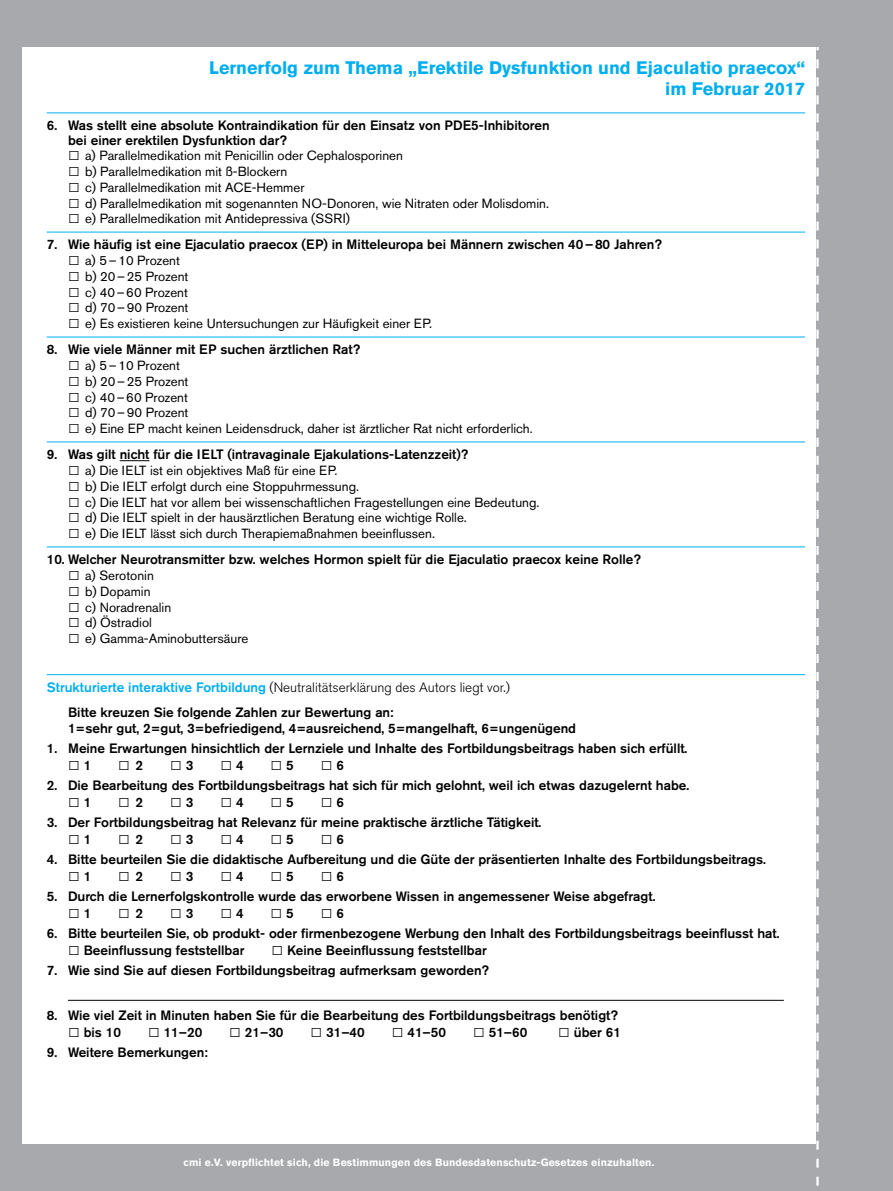
<style>
.page{position:relative;width:893px;height:1191px;background:#fff}
.page>*{position:absolute;margin:0;border:0;box-sizing:border-box;transform-origin:0 0}
.t1{font:19.5px "Arial";color:#000}
.t2{font:700 18px/21.6px "Akzidenz Grotesk BQ";color:#00aeef;text-align:right}
.t3{font:500 13.5px/24.8px "Akzidenz Grotesk BQ";color:#000}
.t4{font:13.2px "Akzidenz Grotesk BQ";color:#000}
.t5{font:700 10.5px "Akzidenz Grotesk BQ";letter-spacing:.01em;color:#fff}
.s1{font-family:"Arial";font-weight:900;font-size:19.5px}
.s2{color:#00aeef}
.s3{font-weight:300}
.s4{font-family:"Akzidenz Grotesk BQ";font-weight:500;font-size:13.5px}
.s5{font-family:"Arial";font-weight:400;font-size:19.5px}
</style>
<div class="page">
<div style="left:0;top:1144px;width:893px;height:47px;background:#a7a9ac"></div>
<div style="left:816px;top:0;width:77px;height:1191px;background:#a7a9ac"></div>
<div style="left:0;top:0;width:21px;height:1191px;background:#a7a9ac"></div>
<svg style="left:816px;top:47px;width:3px;height:1139px"></svg>
<div style="left:0;top:0;width:893px;height:47px;background:#a7a9ac"></div>
<hr style="left:47px;top:674px;width:758px;height:1px;background:#00aeef">
<hr style="left:68px;top:1000px;width:716px;height:1px;background:#000">
<hr style="left:47px;top:112px;width:758px;height:1px;background:#00aeef">
<hr style="left:47px;top:232px;width:758px;height:1px;background:#00aeef">
<hr style="left:47px;top:337px;width:758px;height:1px;background:#00aeef">
<hr style="left:47px;top:441px;width:758px;height:1px;background:#00aeef">
<svg style="left:120px;top:460px;width:29px;height:1px"></svg>
<hr style="left:47px;top:546px;width:758px;height:1px;background:#00aeef">
<h2 class="t2" style="left:209px;top:57px;width:597px">Lernerfolg zum Thema „Erektile Dysfunktion und Ejaculatio praecox“ im Februar 2017</h2>
<p class="t3" style="left:68px;top:118px;width:483px;line-height:14.2px;text-indent:-21px">6. Was stellt eine absolute Kontraindikation für den Einsatz von PDE5-Inhibitoren bei einer erektilen Dysfunktion dar?</p>
<p class="t4" style="left:68px;top:148px;width:336px"><span class="s1">□</span> a) Parallelmedikation mit Penicillin oder Cephalosporinen</p>
<p class="t4" style="left:68px;top:164px;width:221px"><span class="s1">□</span> b) Parallelmedikation mit ß-Blockern</p>
<p class="t4" style="left:68px;top:179px;width:238px"><span class="s1">□</span> c) Parallelmedikation mit ACE-Hemmer</p>
<p class="t4" style="left:68px;top:195px;width:482px"><span class="s1">□</span> d) Parallelmedikation mit sogenannten NO-Donoren, wie Nitraten oder Molisdomin.</p>
<p class="t4" style="left:68px;top:211px;width:284px"><span class="s1">□</span> e) Parallelmedikation mit Antidepressiva (SSRI)</p>
<p class="t3" style="left:47px;top:232px;width:617px">7. Wie häufig ist eine Ejaculatio praecox (EP) in Mitteleuropa bei Männern zwischen 40–80 Jahren?</p>
<p class="t4" style="left:68px;top:253px;width:113px"><span class="s1">□</span> a) 5–10 Prozent</p>
<p class="t4" style="left:68px;top:268px;width:122px"><span class="s1">□</span> b) 20–25 Prozent</p>
<p class="t4" style="left:68px;top:284px;width:121px"><span class="s1">□</span> c) 40–60 Prozent</p>
<p class="t4" style="left:68px;top:300px;width:122px"><span class="s1">□</span> d) 70–90 Prozent</p>
<p class="t4" style="left:68px;top:316px;width:366px"><span class="s1">□</span> e) Es existieren keine Untersuchungen zur Häufigkeit einer EP.</p>
<p class="t3" style="left:47px;top:337px;width:315px">8. Wie viele Männer mit EP suchen ärztlichen Rat?</p>
<p class="t4" style="left:68px;top:358px;width:113px"><span class="s1">□</span> a) 5–10 Prozent</p>
<p class="t4" style="left:68px;top:373px;width:122px"><span class="s1">□</span> b) 20–25 Prozent</p>
<p class="t4" style="left:68px;top:389px;width:121px"><span class="s1">□</span> c) 40–60 Prozent</p>
<p class="t4" style="left:68px;top:405px;width:122px"><span class="s1">□</span> d) 70–90 Prozent</p>
<p class="t4" style="left:68px;top:421px;width:466px"><span class="s1">□</span> e) Eine EP macht keinen Leidensdruck, daher ist ärztlicher Rat nicht erforderlich.</p>
<p class="t3" style="left:47px;top:442px;width:423px">9. Was gilt nicht für die IELT (intravaginale Ejakulations-Latenzzeit)?</p>
<p class="t4" style="left:68px;top:462px;width:271px"><span class="s1">□</span> a) Die IELT ist ein objektives Maß für eine EP.</p>
<p class="t4" style="left:68px;top:478px;width:293px"><span class="s1">□</span> b) Die IELT erfolgt durch eine Stoppuhrmessung.</p>
<p class="t4" style="left:68px;top:494px;width:473px"><span class="s1">□</span> c) Die IELT hat vor allem bei wissenschaftlichen Fragestellungen eine Bedeutung.</p>
<p class="t4" style="left:68px;top:510px;width:400px"><span class="s1">□</span> d) Die IELT spielt in der hausärztlichen Beratung eine wichtige Rolle.</p>
<p class="t4" style="left:68px;top:525px;width:368px"><span class="s1">□</span> e) Die IELT lässt sich durch Therapiemaßnahmen beeinflussen.</p>
<p class="t3" style="left:47px;top:547px;width:596px">10. Welcher Neurotransmitter bzw. welches Hormon spielt für die Ejaculatio praecox keine Rolle?</p>
<p class="t4" style="left:68px;top:567px;width:87px"><span class="s1">□</span> a) Serotonin</p>
<p class="t4" style="left:68px;top:583px;width:84px"><span class="s1">□</span> b) Dopamin</p>
<p class="t4" style="left:68px;top:599px;width:105px"><span class="s1">□</span> c) Noradrenalin</p>
<p class="t4" style="left:68px;top:615px;width:85px"><span class="s1">□</span> d) Östradiol</p>
<p class="t4" style="left:68px;top:630px;width:182px"><span class="s1">□</span> e) Gamma-Aminobuttersäure</p>
<p class="t3" style="left:68px;top:674px;width:443px;text-indent:-21px"><span class="s2">Strukturierte interaktive Fortbildung</span> <span class="s3">(Neutralitätserklärung des Autors liegt vor.)<br></span>Bitte kreuzen Sie folgende Zahlen zur Bewertung an:</p>
<p class="t3" style="left:68px;top:715px;width:510px">1=sehr gut, 2=gut, 3=befriedigend, 4=ausreichend, 5=mangelhaft, 6=ungenügend</p>
<p class="t3" style="left:47px;top:736px;width:642px">1. Meine Erwartungen hinsichtlich der Lernziele und Inhalte des Fortbildungsbeitrags haben sich erfüllt.</p>
<h1 class="t1" style="left:68px;top:750px;width:25px">□ <span class="s4">1</span></h1>
<h1 class="t1" style="left:118px;top:750px;width:26px">□ <span class="s4">2</span></h1>
<h1 class="t1" style="left:170px;top:750px;width:25px">□ <span class="s4">3</span></h1>
<h1 class="t1" style="left:220px;top:750px;width:25px">□ <span class="s4">4</span></h1>
<h1 class="t1" style="left:271px;top:750px;width:25px">□ <span class="s4">5</span></h1>
<h1 class="t1" style="left:321px;top:750px;width:25px">□ <span class="s4">6</span></h1>
<p class="t3" style="left:47px;top:773px;width:644px">2. Die Bearbeitung des Fortbildungsbeitrags hat sich für mich gelohnt, weil ich etwas dazugelernt habe.</p>
<h1 class="t1" style="left:68px;top:787px;width:25px">□ <span class="s4">1</span></h1>
<h1 class="t1" style="left:118px;top:787px;width:26px">□ <span class="s4">2</span></h1>
<h1 class="t1" style="left:170px;top:787px;width:25px">□ <span class="s4">3</span></h1>
<h1 class="t1" style="left:220px;top:787px;width:25px">□ <span class="s4">4</span></h1>
<h1 class="t1" style="left:271px;top:787px;width:25px">□ <span class="s4">5</span></h1>
<h1 class="t1" style="left:321px;top:787px;width:25px">□ <span class="s4">6</span></h1>
<p class="t3" style="left:47px;top:810px;width:496px">3. Der Fortbildungsbeitrag hat Relevanz für meine praktische ärztliche Tätigkeit.</p>
<h1 class="t1" style="left:68px;top:824px;width:25px">□ <span class="s4">1</span></h1>
<h1 class="t1" style="left:118px;top:824px;width:26px">□ <span class="s4">2</span></h1>
<h1 class="t1" style="left:170px;top:824px;width:25px">□ <span class="s4">3</span></h1>
<h1 class="t1" style="left:220px;top:824px;width:25px">□ <span class="s4">4</span></h1>
<h1 class="t1" style="left:271px;top:824px;width:25px">□ <span class="s4">5</span></h1>
<h1 class="t1" style="left:321px;top:824px;width:25px">□ <span class="s4">6</span></h1>
<p class="t3" style="left:47px;top:847px;width:721px">4. Bitte beurteilen Sie die didaktische Aufbereitung und die Güte der präsentierten Inhalte des Fortbildungsbeitrags.</p>
<h1 class="t1" style="left:68px;top:861px;width:25px">□ <span class="s4">1</span></h1>
<h1 class="t1" style="left:118px;top:861px;width:26px">□ <span class="s4">2</span></h1>
<h1 class="t1" style="left:170px;top:861px;width:25px">□ <span class="s4">3</span></h1>
<h1 class="t1" style="left:220px;top:861px;width:25px">□ <span class="s4">4</span></h1>
<h1 class="t1" style="left:271px;top:861px;width:25px">□ <span class="s4">5</span></h1>
<h1 class="t1" style="left:321px;top:861px;width:25px">□ <span class="s4">6</span></h1>
<p class="t3" style="left:47px;top:884px;width:610px">5. Durch die Lernerfolgskontrolle wurde das erworbene Wissen in angemessener Weise abgefragt.</p>
<h1 class="t1" style="left:68px;top:898px;width:25px">□ <span class="s4">1</span></h1>
<h1 class="t1" style="left:118px;top:898px;width:26px">□ <span class="s4">2</span></h1>
<h1 class="t1" style="left:170px;top:898px;width:25px">□ <span class="s4">3</span></h1>
<h1 class="t1" style="left:220px;top:898px;width:25px">□ <span class="s4">4</span></h1>
<h1 class="t1" style="left:271px;top:898px;width:25px">□ <span class="s4">5</span></h1>
<h1 class="t1" style="left:321px;top:898px;width:25px">□ <span class="s4">6</span></h1>
<p class="t3" style="left:47px;top:921px;width:734px">6. Bitte beurteilen Sie, ob produkt- oder firmenbezogene Werbung den Inhalt des Fortbildungsbeitrags beeinflusst hat.</p>
<p class="t3" style="left:68px;top:937px;width:178px"><span class="s5">□</span> Beeinflussung feststellbar</p>
<p class="t3" style="left:272px;top:937px;width:217px"><span class="s5">□</span> Keine Beeinflussung feststellbar</p>
<p class="t3" style="left:47px;top:957px;width:444px">7. Wie sind Sie auf diesen Fortbildungsbeitrag aufmerksam geworden?</p>
<p class="t3" style="left:47px;top:1003px;width:573px">8. Wie viel Zeit in Minuten haben Sie für die Bearbeitung des Fortbildungsbeitrags benötigt?</p>
<p class="t3" style="left:68px;top:1019px;width:55px"><span class="s5">□</span> bis 10</p>
<p class="t3" style="left:148px;top:1019px;width:56px"><span class="s5">□</span> 11–20</p>
<p class="t3" style="left:229px;top:1019px;width:56px"><span class="s5">□</span> 21–30</p>
<p class="t3" style="left:311px;top:1019px;width:56px"><span class="s5">□</span> 31–40</p>
<p class="t3" style="left:392px;top:1019px;width:56px"><span class="s5">□</span> 41–50</p>
<p class="t3" style="left:473px;top:1019px;width:56px"><span class="s5">□</span> 51–60</p>
<p class="t3" style="left:558px;top:1019px;width:64px"><span class="s5">□</span> über 61</p>
<p class="t3" style="left:47px;top:1040px;width:162px">9. Weitere Bemerkungen:</p>
<p class="t5" style="left:183px;top:1156px;width:472px">cmi e.V. verpflichtet sich, die Bestimmungen des Bundesdatenschutz-Gesetzes einzuhalten.</p>
</div>
